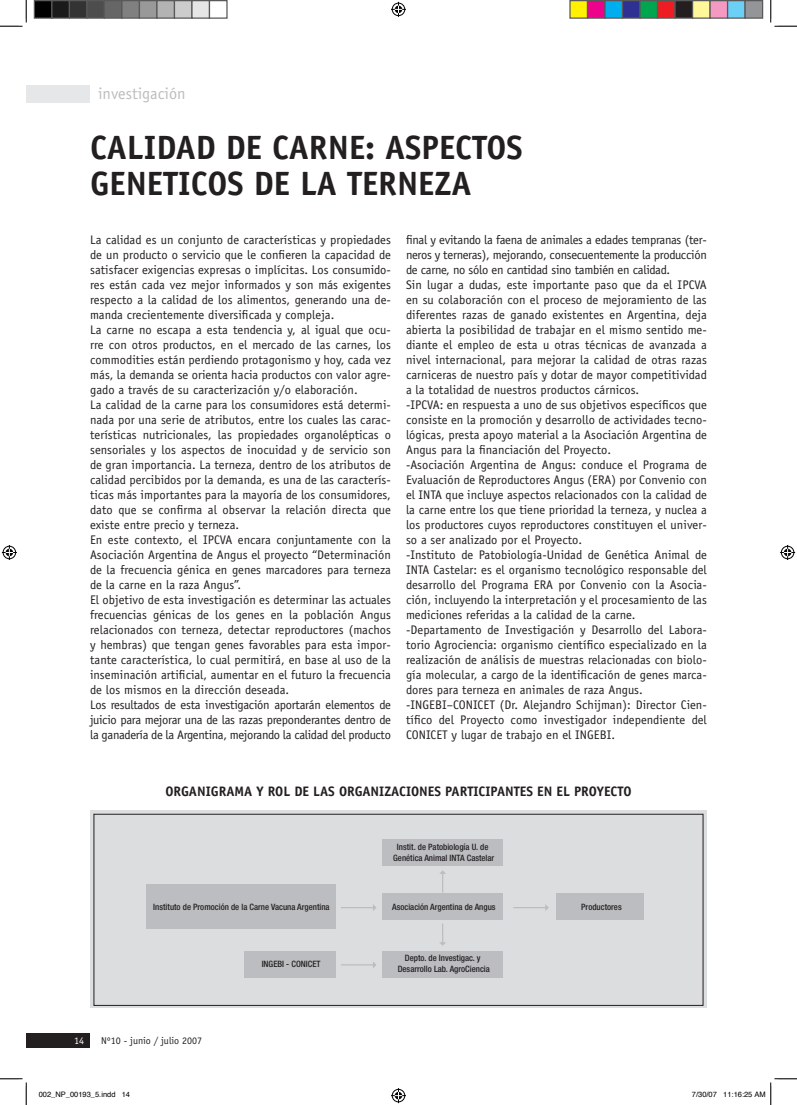
<style>
.page{position:relative;width:797px;height:1105px;background:#fff}
.page>*{position:absolute;margin:0;border:0;box-sizing:border-box;transform-origin:0 0}
.t1{font:700 33.75px/36.2px "Officina Sans";color:#231f20}
.t2{font:16.25px "Officina Sans";color:#bcbdc0}
.t3{font:700 13.75px "Officina Sans";color:#231f20}
.t4{font:12.5px/15px "Officina Sans";letter-spacing:.005em;color:#231f20}
.t5{font:10px "Officina Sans";color:#231f20}
.t6{font:10px "Officina Sans";color:#fff}
.t7{font:500 condensed 8.75px/10.9px "Helvetica Neue";color:#231f20;text-align:center}
.t8{font:7.5px "Helvetica";color:#000}
</style>
<div class="page">
<div style="left:26px;top:86px;width:64px;height:17px;background:#e6e7e9"></div>
<div style="left:26px;top:1034px;width:64px;height:14px;background:#231f20"></div>
<div style="left:90px;top:811px;width:617px;height:197px;background:#dcdddf"></div>
<div style="left:94px;top:814px;width:609px;height:192px;border:1px solid #231f20"></div>
<div style="left:146px;top:884px;width:189px;height:45px;background:#bcbdc0"></div>
<div style="left:244px;top:951px;width:91px;height:26px;background:#bcbdc0"></div>
<div style="left:383px;top:894px;width:120px;height:26px;background:#bcbdc0"></div>
<div style="left:383px;top:951px;width:120px;height:26px;background:#bcbdc0"></div>
<div style="left:383px;top:839px;width:120px;height:26px;background:#bcbdc0"></div>
<hr style="left:341px;top:907px;width:34px;height:1px;background:#bcbdc0">
<svg style="left:373px;top:904px;width:3px;height:7px"></svg>
<hr style="left:341px;top:964px;width:34px;height:1px;background:#bcbdc0">
<hr style="left:513px;top:907px;width:34px;height:1px;background:#bcbdc0">
<svg style="left:545px;top:904px;width:4px;height:7px"></svg>
<svg style="left:439px;top:870px;width:7px;height:22px"></svg>
<svg style="left:439px;top:923px;width:7px;height:23px"></svg>
<div style="left:556px;top:894px;width:88px;height:26px;background:#bcbdc0"></div>
<svg style="left:0;top:0;width:27px;height:27px"></svg>
<svg style="left:0;top:1078px;width:27px;height:27px"></svg>
<svg style="left:770px;top:0;width:27px;height:27px"></svg>
<svg style="left:391px;top:2px;width:15px;height:15px"></svg>
<svg style="left:391px;top:1088px;width:15px;height:15px"></svg>
<svg style="left:2px;top:545px;width:15px;height:15px"></svg>
<svg style="left:780px;top:545px;width:15px;height:15px"></svg>
<div style="left:34px;top:1px;width:18px;height:17px;background:#000"></div>
<div style="left:34px;top:0;width:18px;height:19px;border:1px solid #595959"></div>
<div style="left:52px;top:1px;width:17px;height:17px;background:#1a1a1a"></div>
<div style="left:51px;top:0;width:19px;height:19px;border:1px solid #595959"></div>
<div style="left:69px;top:1px;width:18px;height:17px;background:#333"></div>
<div style="left:69px;top:0;width:19px;height:19px;border:1px solid #595959"></div>
<div style="left:87px;top:1px;width:17px;height:17px;background:#4d4d4d"></div>
<div style="left:86px;top:0;width:19px;height:19px;border:1px solid #595959"></div>
<div style="left:104px;top:1px;width:18px;height:17px;background:#666"></div>
<div style="left:104px;top:0;width:18px;height:19px;border:1px solid #595959"></div>
<div style="left:122px;top:1px;width:17px;height:17px;background:#808080"></div>
<div style="left:121px;top:0;width:19px;height:19px;border:1px solid #595959"></div>
<div style="left:139px;top:1px;width:18px;height:17px;background:#999"></div>
<div style="left:139px;top:0;width:19px;height:19px;border:1px solid #595959"></div>
<div style="left:157px;top:1px;width:17px;height:17px;background:#b3b3b3"></div>
<div style="left:156px;top:0;width:19px;height:19px;border:1px solid #595959"></div>
<div style="left:174px;top:1px;width:18px;height:17px;background:#ccc"></div>
<div style="left:174px;top:0;width:18px;height:19px;border:1px solid #595959"></div>
<div style="left:192px;top:1px;width:17px;height:17px;background:#e6e6e6"></div>
<div style="left:191px;top:0;width:19px;height:19px;border:1px solid #595959"></div>
<div style="left:209px;top:0;width:19px;height:19px;border:1px solid #595959"></div>
<div style="left:570px;top:1px;width:17px;height:17px;background:#fff101"></div>
<div style="left:569px;top:0;width:19px;height:19px;border:1px solid #595959"></div>
<div style="left:587px;top:1px;width:18px;height:17px;background:#ed028c"></div>
<div style="left:587px;top:0;width:18px;height:19px;border:1px solid #595959"></div>
<div style="left:605px;top:1px;width:17px;height:17px;background:#00aeef"></div>
<div style="left:604px;top:0;width:19px;height:19px;border:1px solid #595959"></div>
<div style="left:622px;top:1px;width:18px;height:17px;background:#2e3092"></div>
<div style="left:622px;top:0;width:18px;height:19px;border:1px solid #595959"></div>
<div style="left:640px;top:1px;width:17px;height:17px;background:#00a54f"></div>
<div style="left:639px;top:0;width:19px;height:19px;border:1px solid #595959"></div>
<div style="left:657px;top:1px;width:18px;height:17px;background:#ee1d23"></div>
<div style="left:657px;top:0;width:18px;height:19px;border:1px solid #595959"></div>
<div style="left:675px;top:1px;width:17px;height:17px;background:#231f20"></div>
<div style="left:674px;top:0;width:19px;height:19px;border:1px solid #595959"></div>
<div style="left:692px;top:1px;width:18px;height:17px;background:#fff79a"></div>
<div style="left:692px;top:0;width:18px;height:19px;border:1px solid #595959"></div>
<div style="left:710px;top:1px;width:17px;height:17px;background:#f499c2"></div>
<div style="left:709px;top:0;width:19px;height:19px;border:1px solid #595959"></div>
<div style="left:727px;top:1px;width:18px;height:17px;background:#6bcff6"></div>
<div style="left:727px;top:0;width:18px;height:19px;border:1px solid #595959"></div>
<div style="left:745px;top:1px;width:17px;height:17px;background:#939598"></div>
<div style="left:744px;top:0;width:19px;height:19px;border:1px solid #595959"></div>
<svg style="left:770px;top:1078px;width:27px;height:27px"></svg>
<h2 class="t2" style="left:98px;top:84px;width:89px">investigación</h2>
<h1 class="t1" style="left:90px;top:129px;width:434px">CALIDAD DE CARNE: ASPECTOS<br>GENETICOS DE LA TERNEZA</h1>
<p class="t4" style="left:90px;top:232px;width:302px">La calidad es un conjunto de características y propiedades de un producto o servicio que le confieren la capacidad de satisfacer exigencias expresas o implícitas. Los consumido&shy;res están cada vez mejor informados y son más exigentes respecto a la calidad de los alimentos, generando una de&shy;manda crecientemente diversificada y compleja.<br>La carne no escapa a esta tendencia y, al igual que ocu&shy;rre con otros productos, en el mercado de las carnes, los commodities están perdiendo protagonismo y hoy, cada vez más, la demanda se orienta hacia productos con valor agre&shy;gado a través de su caracterización y/o elaboración.<br>La calidad de la carne para los consumidores está determi&shy;nada por una serie de atributos, entre los cuales las carac&shy;terísticas nutricionales, las propiedades organolépticas o sensoriales y los aspectos de inocuidad y de servicio son de gran importancia. La terneza, dentro de los atributos de calidad percibidos por la demanda, es una de las caracterís&shy;ticas más importantes para la mayoría de los consumidores, dato que se confirma al observar la relación directa que existe entre precio y terneza.<br>En este contexto, el IPCVA encara conjuntamente con la Asociación Argentina de Angus el proyecto “Determinación de la frecuencia génica en genes marcadores para terneza de la carne en la raza Angus”.<br>El objetivo de esta investigación es determinar las actuales frecuencias génicas de los genes en la población Angus relacionados con terneza, detectar reproductores (machos y hembras) que tengan genes favorables para esta impor&shy;tante característica, lo cual permitirá, en base al uso de la inseminación artificial, aumentar en el futuro la frecuencia de los mismos en la dirección deseada.<br>Los resultados de esta investigación aportarán elementos de juicio para mejorar una de las razas preponderantes dentro de la ganadería de la Argentina, mejorando la calidad del producto</p>
<p class="t4" style="left:406px;top:232px;width:302px">final y evitando la faena de animales a edades tempranas (ter&shy;neros y terneras), mejorando, consecuentemente la producción de carne, no sólo en cantidad sino también en calidad.<br>Sin lugar a dudas, este importante paso que da el IPCVA en su colaboración con el proceso de mejoramiento de las diferentes razas de ganado existentes en Argentina, deja abierta la posibilidad de trabajar en el mismo sentido me&shy;diante el empleo de esta u otras técnicas de avanzada a nivel internacional, para mejorar la calidad de otras razas carniceras de nuestro país y dotar de mayor competitividad a la totalidad de nuestros productos cárnicos.<br>-IPCVA: en respuesta a uno de sus objetivos específicos que consiste en la promoción y desarrollo de actividades tecno&shy;lógicas, presta apoyo material a la Asociación Argentina de Angus para la financiación del Proyecto.<br>-Asociación Argentina de Angus: conduce el Programa de Evaluación de Reproductores Angus (ERA) por Convenio con el INTA que incluye aspectos relacionados con la calidad de la carne entre los que tiene prioridad la terneza, y nuclea a los productores cuyos reproductores constituyen el univer&shy;so a ser analizado por el Proyecto.<br>-Instituto de Patobiología-Unidad de Genética Animal de INTA Castelar: es el organismo tecnológico responsable del desarrollo del Programa ERA por Convenio con la Asocia&shy;ción, incluyendo la interpretación y el procesamiento de las mediciones referidas a la calidad de la carne. -Departamento de Investigación y Desarrollo del Labora&shy;torio Agrociencia: organismo científico especializado en la realización de análisis de muestras relacionadas con biolo&shy;gía molecular, a cargo de la identificación de genes marca&shy;dores para terneza en animales de raza Angus. -INGEBI–CONICET (Dr. Alejandro Schijman): Director Cien&shy;tífico del Proyecto como investigador independiente del CONICET y lugar de trabajo en el INGEBI.</p>
<p class="t3" style="left:165px;top:783px;width:467px">ORGANIGRAMA Y ROL DE LAS ORGANIZACIONES PARTICIPANTES EN EL PROYECTO</p>
<p class="t7" style="left:393px;top:841px;width:103px">Instit. de Patobiología U. de<br>Genética Animal INTA Castelar</p>
<p class="t7" style="left:153px;top:901px;width:178px">Instituto de Promoción de la Carne Vacuna Argentina</p>
<p class="t7" style="left:581px;top:901px;width:42px">Productores</p>
<p class="t7" style="left:392px;top:901px;width:105px">Asociación Argentina de Angus</p>
<p class="t6" style="left:74px;top:1034px;width:11px">14</p>
<p class="t5" style="left:101px;top:1034px;width:103px">Nº10 - junio / julio 2007</p>
<p class="t7" style="left:262px;top:958px;width:60px">INGEBI - CONICET</p>
<p class="t7" style="left:398px;top:952px;width:94px">Depto. de Investigac. y<br>Desarrollo Lab. AgroCiencia</p>
<p class="t8" style="left:39px;top:1088px;width:93px">002_NP_00193_5.indd 14</p>
<p class="t8" style="left:692px;top:1088px;width:75px">7/30/07 11:16:25 AM</p>
</div>
